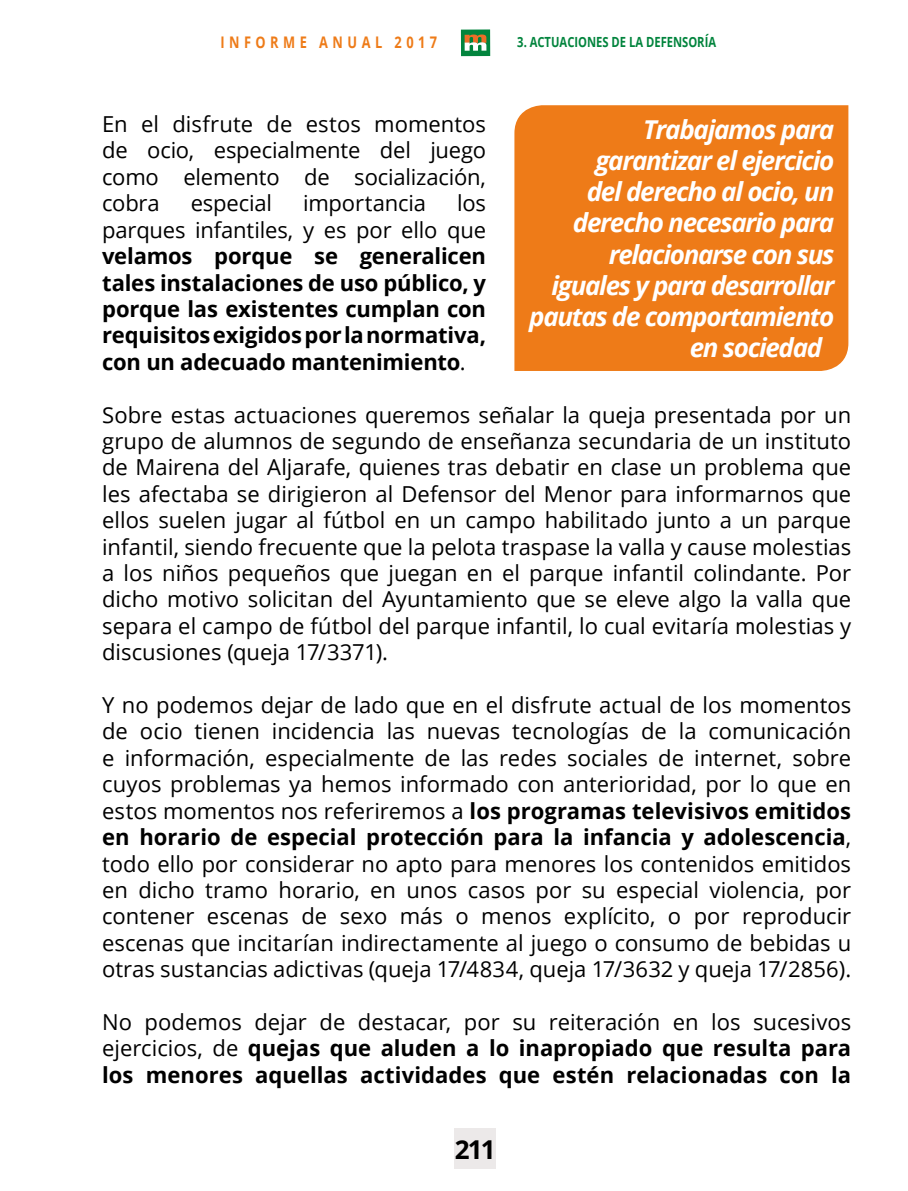
<style>
.page{position:relative;width:908px;height:1191px;background:#fff}
.page>*{position:absolute;margin:0;border:0;box-sizing:border-box;transform-origin:0 0}
.DESTACADOS{font:italic 700 26px "Open Sans";letter-spacing:-.05em;color:#fff}
._97_Nº_PAGINA{font:700 26px "Open Sans";color:#000}
._03_NORMAL{font:22px/26.4px "Open Sans";letter-spacing:-.005em;color:#000;text-align:justify}
._03_NORMAL-2{font:700 22px/26.4px "Open Sans";color:#000;text-align:justify}
._96_CABECERA_NARANJA{font:700 16px "Open Sans";letter-spacing:.35em;color:#ee7b18;scale:.8 1}
._96_CABECERA_VERDE{font:700 14px "Open Sans";color:#02843d;scale:.8 1}
.s1{font-weight:400}
.s2{font-weight:700}
</style>
<div class="page">
<div style="left:460px;top:29px;width:30px;height:27px;background:#02843d"></div>
<svg style="left:464px;top:35px;width:22px;height:16px"></svg>
<div style="left:454px;top:1128px;width:41px;height:41px;background:#ece9e9"></div>
<div style="left:514px;top:105px;width:335px;height:266px;background:#ee7b18"></div>
<p class="_96_CABECERA_NARANJA" style="left:220px;top:31px;width:272px">INFORME ANUAL 2017</p>
<p class="_96_CABECERA_VERDE" style="left:517px;top:32px;width:250px">3. ACTUACIONES DE LA DEFENSORÍA</p>
<p class="_03_NORMAL" style="left:102px;top:110px;width:385px">En el disfrute de estos momentos de ocio, especialmente del juego como elemento de socialización, cobra</p>
<p class="DESTACADOS" style="left:642px;top:111px;width:193px">Trabajamos para</p>
<p class="DESTACADOS" style="left:595px;top:142px;width:240px">garantizar el ejercicio</p>
<p class="DESTACADOS" style="left:586px;top:173px;width:249px">del derecho al ocio, un</p>
<p class="DESTACADOS" style="left:572px;top:205px;width:263px">derecho necesario para</p>
<p class="DESTACADOS" style="left:608px;top:236px;width:227px">relacionarse con sus</p>
<p class="DESTACADOS" style="left:551px;top:267px;width:284px">iguales y para desarrollar</p>
<p class="DESTACADOS" style="left:529px;top:298px;width:306px">pautas de comportamiento</p>
<p class="DESTACADOS" style="left:689px;top:329px;width:134px">en sociedad</p>
<p class="_03_NORMAL-2" style="left:102px;top:189px;width:385px;text-indent:355px"><span class="s1">los parques infantiles, y es por ello que </span>velamos porque se generalicen tales instalaciones de uso público, y porque las existentes cumplan con requisitos exigidos por la normativa, con un adecuado mantenimiento<span class="s1">.</span></p>
<p class="_03_NORMAL" style="left:102px;top:401px;width:750px">Sobre estas actuaciones queremos señalar la queja presentada por un grupo de alumnos de segundo de enseñanza secundaria de un instituto de Mairena del Aljarafe, quienes tras debatir en clase un problema que les afectaba se dirigieron al Defensor del Menor para informarnos que ellos suelen jugar al fútbol en un campo habilitado junto a un parque infantil, siendo frecuente que la pelota traspase la valla y cause molestias a los niños pequeños que juegan en el parque infantil colindante. Por dicho motivo solicitan del Ayuntamiento que se eleve algo la valla que separa el campo de fútbol del parque infantil, lo cual evitaría molestias y discusiones (queja 17/3371).</p>
<p class="_03_NORMAL" style="left:102px;top:691px;width:750px">Y no podemos dejar de lado que en el disfrute actual de los momentos de ocio tienen incidencia las nuevas tecnologías de la comunicación e información, especialmente de las redes sociales de internet, sobre cuyos problemas ya hemos informado con anterioridad, por lo que en estos momentos nos referiremos a <span class="s2">los programas televisivos emitidos en horario de especial protección para la infancia y adolescencia</span>, todo ello por considerar no apto para menores los contenidos emitidos en dicho tramo horario, en unos casos por su especial violencia, por contener escenas de sexo más o menos explícito, o por reproducir escenas que incitarían indirectamente al juego o consumo de bebidas u otras sustancias adictivas (queja 17/4834, queja 17/3632 y queja 17/2856).</p>
<p class="_03_NORMAL-2" style="left:102px;top:1008px;width:750px"><span class="s1">No podemos dejar de destacar, por su reiteración en los sucesivos ejercicios, de</span> quejas que aluden a lo inapropiado que resulta para los menores aquellas actividades que estén relacionadas con la</p>
<p class="_03_NORMAL" style="left:190px;top:189px;width:83px">especial</p>
<p class="_03_NORMAL" style="left:303px;top:189px;width:124px">importancia</p>
<p class="_97_Nº_PAGINA" style="left:454px;top:1131px;width:43px">211</p>
</div>
